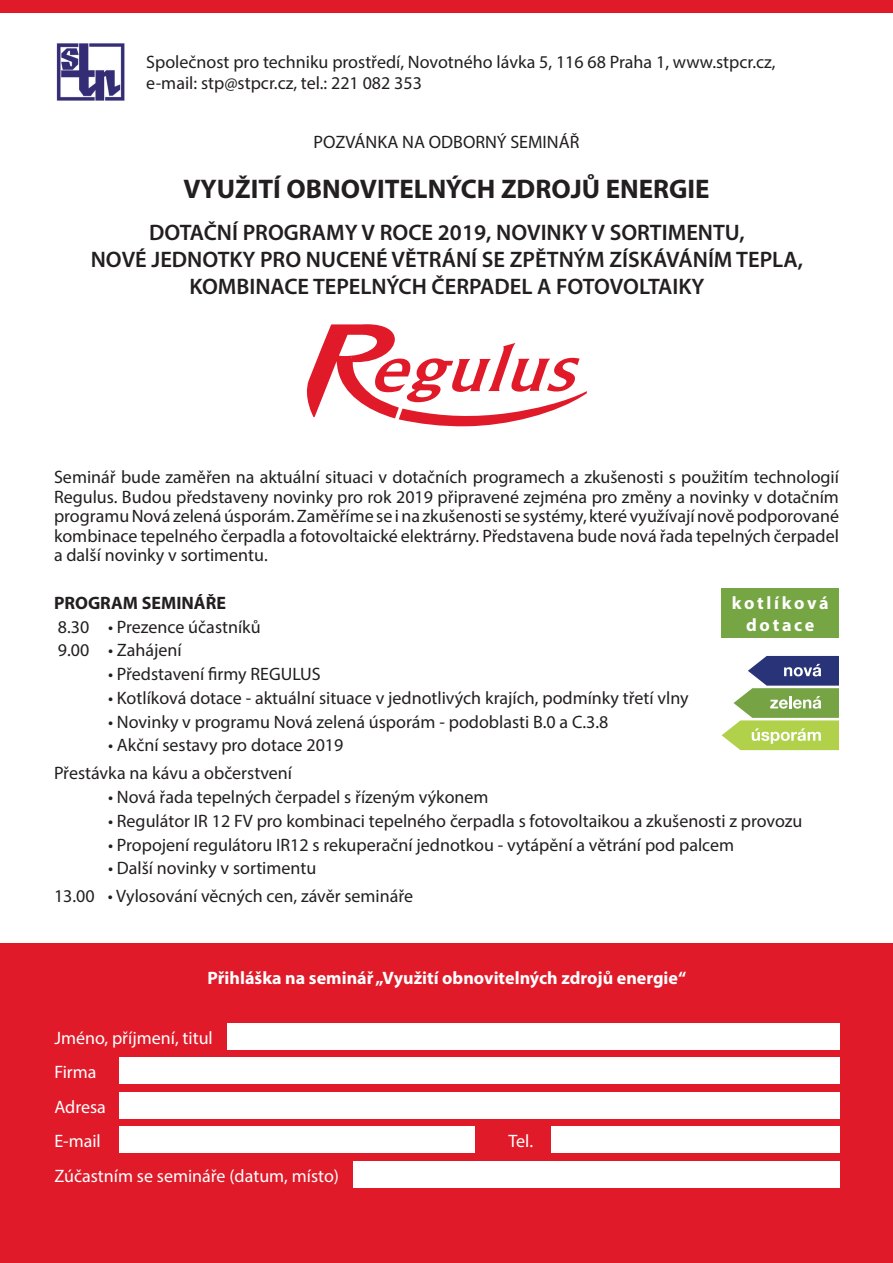
<style>
.page{position:relative;width:893px;height:1263px;background:#fff}
.page>*{position:absolute;margin:0;border:0;box-sizing:border-box;transform-origin:0 0}
.t1{font:700 27px "Myriad Pro";color:#231f20}
.t2{font:600 22.5px/27px "Myriad Pro";color:#231f20;text-align:center}
.t3{font:18px/19.5px "Myriad Pro";color:#231f20}
.t4{font:18px/34.3px "Myriad Pro";color:#fff}
.t5{font:700 18px "Myriad Pro";color:#fff}
.t6{font:700 18px "Myriad Pro";color:#231f20}
.t7{font:700 18px/21.6px "Myriad Pro";letter-spacing:.15em;color:#fff;text-align:center}
</style>
<div class="page">
<div style="left:0;top:943px;width:893px;height:320px;background:#e01a29"></div>
<div style="left:0;top:0;width:893px;height:12px;background:#e01a29"></div>
<img style="left:56px;top:43px;width:69px;height:58px">
<svg style="left:722px;top:656px;width:117px;height:94px"></svg>
<svg style="left:306px;top:324px;width:281px;height:103px"></svg>
<div style="left:227px;top:1023px;width:612px;height:26px;background:#fff"></div>
<div style="left:119px;top:1057px;width:720px;height:27px;background:#fff"></div>
<div style="left:119px;top:1092px;width:720px;height:26px;background:#fff"></div>
<div style="left:551px;top:1127px;width:288px;height:26px;background:#fff"></div>
<div style="left:119px;top:1127px;width:356px;height:26px;background:#fff"></div>
<div style="left:353px;top:1161px;width:486px;height:27px;background:#fff"></div>
<div style="left:722px;top:588px;width:117px;height:50px;background:#76a644"></div>
<p class="t3" style="left:146px;top:52px;width:631px;line-height:21.6px">Společnost pro techniku prostředí, Novotného lávka 5, 116 68 Praha 1, www.stpcr.cz, e-mail: stp@stpcr.cz, tel.: 221 082 353</p>
<p class="t3" style="left:314px;top:134px;width:267px">POZVÁNKA NA ODBORNÝ SEMINÁŘ</p>
<h1 class="t1" style="left:183px;top:179px;width:528px">VYUŽITÍ OBNOVITELNÝCH ZDROJŮ ENERGIE</h1>
<p class="t2" style="left:91px;top:221px;width:714px">DOTAČNÍ PROGRAMY V ROCE 2019, NOVINKY V SORTIMENTU,<br>NOVÉ JEDNOTKY PRO NUCENÉ VĚTRÁNÍ SE ZPĚTNÝM ZÍSKÁVÁNÍM TEPLA,<br>KOMBINACE TEPELNÝCH ČERPADEL A FOTOVOLTAIKY</p>
<p class="t3" style="left:54px;top:469px;width:786px;text-align:justify">Seminář bude zaměřen na aktuální situaci v dotačních programech a zkušenosti s použitím technologií Regulus. Budou představeny novinky pro rok 2019 připravené zejména pro změny a novinky v dotačním programu Nová zelená úsporám. Zaměříme se i na zkušenosti se systémy, které využívají nově podporované kombinace tepelného čerpadla a fotovoltaické elektrárny. Představena bude nová řada tepelných čerpadel a další novinky v sortimentu.</p>
<p class="t6" style="left:54px;top:596px;width:173px">PROGRAM SEMINÁŘE</p>
<p class="t3" style="left:58px;top:616px;width:204px;line-height:23.7px">8.30 • Prezence účastníků<br>9.00 • Zahájení</p>
<p class="t3" style="left:108px;top:666px;width:214px">• Představení firmy REGULUS</p>
<p class="t3" style="left:108px;top:689px;width:582px">• Kotlíková dotace - aktuální situace v jednotlivých krajích, podmínky třetí vlny</p>
<p class="t3" style="left:108px;top:713px;width:502px">• Novinky v programu Nová zelená úsporám - podoblasti B.0 a C.3.8</p>
<p class="t3" style="left:54px;top:733px;width:291px;line-height:28px;text-indent:54px">• Akční sestavy pro dotace 2019<br>Přestávka na kávu a občerstvení</p>
<p class="t3" style="left:108px;top:789px;width:382px">• Nová řada tepelných čerpadel s řízeným výkonem</p>
<p class="t3" style="left:108px;top:812px;width:696px">• Regulátor IR 12 FV pro kombinaci tepelného čerpadla s fotovoltaikou a zkušenosti z provozu</p>
<p class="t3" style="left:108px;top:836px;width:628px">• Propojení regulátoru IR12 s rekuperační jednotkou - vytápění a větrání pod palcem</p>
<p class="t3" style="left:54px;top:856px;width:361px;line-height:28px;text-indent:54px">• Další novinky v sortimentu<br>13.00 • Vylosování věcných cen, závěr semináře</p>
<p class="t7" style="left:732px;top:594px;width:98px">kotlíková dotace</p>
<p class="t5" style="left:207px;top:971px;width:480px">Přihláška na seminář „Využití obnovitelných zdrojů energie“</p>
<p class="t4" style="left:54px;top:1022px;width:160px">Jméno, příjmení, titul<br>Firma<br>Adresa<br>E-mail</p>
<p class="t4" style="left:54px;top:1160px;width:286px">Zúčastním se semináře (datum, místo)</p>
<p class="t4" style="left:509px;top:1125px;width:26px">Tel.</p>
</div>
